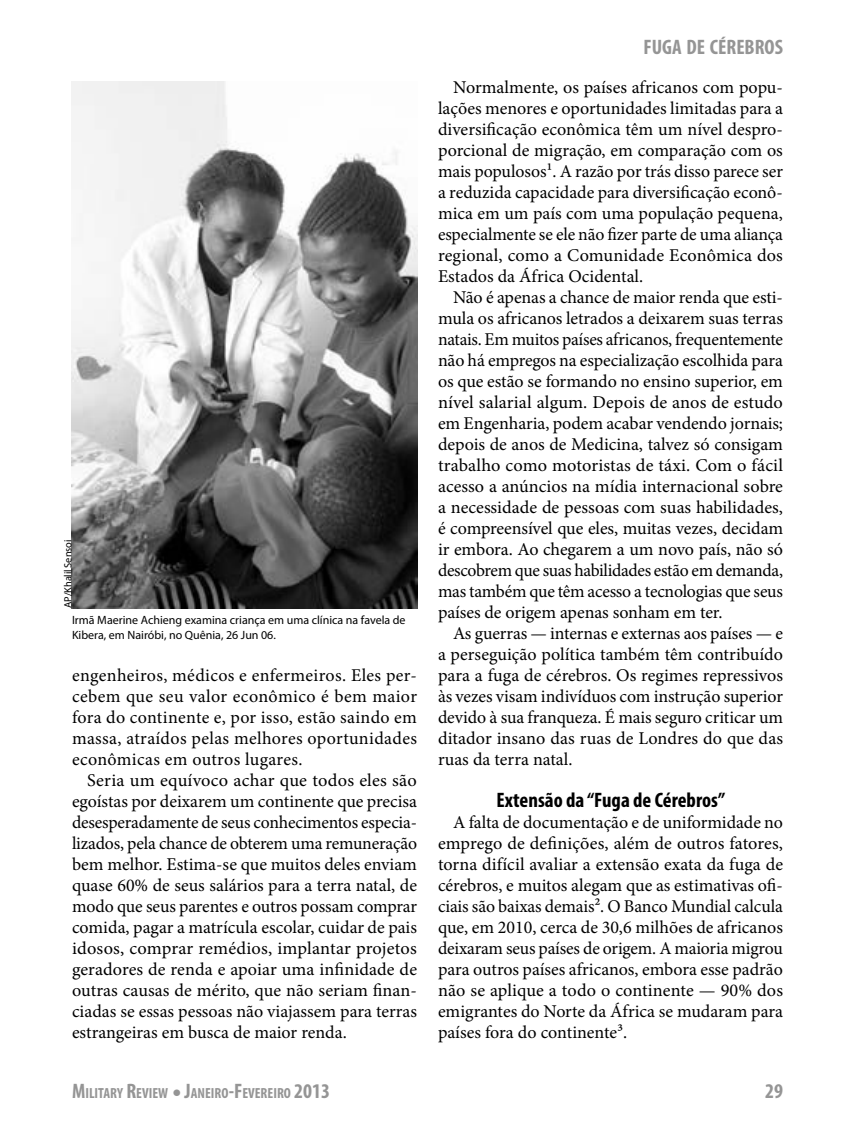
<style>
.page{position:relative;width:864px;height:1134px;background:#fff}
.page>*{position:absolute;margin:0;border:0;box-sizing:border-box;transform-origin:0 0}
.t1{font:700 condensed 21px "Myriad Pro";color:#000}
.t2{font:700 condensed 21px "Myriad Pro";color:#959595}
.t3{font:700 condensed 21px "Myriad Pro";color:#959595}
.t4{font:18px/21px "Minion Pro";color:#000;text-align:justify}
.t5{font:700 condensed 14.7px "Myriad Pro";color:#959595}
.t6{font:12px/15px "Myriad Pro";color:#000}
.t7{font:10.5px "Myriad Pro";letter-spacing:-.005em;color:#000}
.s1{font-size:21px}
.s2{font-weight:400;font-stretch:normal;font-size:31.5px}
</style>
<div class="page">
<img style="left:72px;top:82px;width:345px;height:526px">
<p class="t7" style="left:61px;top:608px;width:70px;rotate:-90deg">AP/Khalil Sensoi</p>
<p class="t6" style="left:72px;top:612px;width:335px">Irmã Maerine Achieng examina criança em uma clínica na favela de<br>Kibera, em Nairóbi, no Quênia, 26 Jun 06.</p>
<p class="t4" style="left:72px;top:665px;width:347px">engenheiros, médicos e enfermeiros. Eles per&shy;cebem que seu valor econômico é bem maior fora do continente e, por isso, estão saindo em massa, atraídos pelas melhores oportunidades econômicas em outros lugares.</p>
<p class="t4" style="left:72px;top:770px;width:347px;text-indent:15px">Seria um equívoco achar que todos eles são egoístas por deixarem um continente que precisa desesperadamente de seus conhecimentos especia&shy;lizados, pela chance de obterem uma remuneração bem melhor. Estima-se que muitos deles enviam quase 60% de seus salários para a terra natal, de modo que seus parentes e outros possam comprar comida, pagar a matrícula escolar, cuidar de pais idosos, comprar remédios, implantar projetos geradores de renda e apoiar uma infinidade de outras causas de mérito, que não seriam finan&shy;ciadas se essas pessoas não viajassem para terras estrangeiras em busca de maior renda.</p>
<p class="t2" style="left:644px;top:34px;width:141px">FUGA DE CÉREBROS</p>
<p class="t4" style="left:438px;top:77px;width:347px;text-indent:15px">Normalmente, os países africanos com popu&shy;lações menores e oportunidades limitadas para a diversificação econômica têm um nível despro&shy;porcional de migração, em comparação com os mais populosos1. A razão por trás disso parece ser a reduzida capacidade para diversificação econô&shy;mica em um país com uma população pequena, especialmente se ele não fizer parte de uma aliança regional, como a Comunidade Econômica dos Estados da África Ocidental.</p>
<p class="t4" style="left:438px;top:287px;width:347px;text-indent:15px">Não é apenas a chance de maior renda que esti&shy;mula os africanos letrados a deixarem suas terras natais. Em muitos países africanos, frequentemente não há empregos na especialização escolhida para os que estão se formando no ensino superior, em nível salarial algum. Depois de anos de estudo em Engenharia, podem acabar vendendo jornais; depois de anos de Medicina, talvez só consigam trabalho como motoristas de táxi. Com o fácil acesso a anúncios na mídia internacional sobre a necessidade de pessoas com suas habilidades, é compreensível que eles, muitas vezes, decidam ir embora. Ao chegarem a um novo país, não só descobrem que suas habilidades estão em demanda, mas também que têm acesso a tecnologias que seus países de origem apenas sonham em ter.</p>
<p class="t4" style="left:438px;top:623px;width:347px;text-indent:15px">As guerras — internas e externas aos países — e a perseguição política também têm contribuído para a fuga de cérebros. Os regimes repressivos às vezes visam indivíduos com instrução superior devido à sua franqueza. É mais seguro criticar um ditador insano das ruas de Londres do que das ruas da terra natal.</p>
<p class="t1" style="left:497px;top:787px;width:230px">Extensão da “Fuga de Cérebros”</p>
<p class="t4" style="left:438px;top:812px;width:347px;text-indent:15px">A falta de documentação e de uniformidade no emprego de definições, além de outros fatores, torna difícil avaliar a extensão exata da fuga de cérebros, e muitos alegam que as estimativas ofi&shy;ciais são baixas demais2. O Banco Mundial calcula que, em 2010, cerca de 30,6 milhões de africanos deixaram seus países de origem. A maioria migrou para outros países africanos, embora esse padrão não se aplique a todo o continente — 90% dos emigrantes do Norte da África se mudaram para países fora do continente3.</p>
<p class="t5" style="left:72px;top:1084px;width:260px"><span class="s1">M</span>ILITARY <span class="s1">R</span>EVIEW <span class="s2">•</span> <span class="s1">J</span>ANEIRO<span class="s1">-F</span>EVEREIRO <span class="s1">2013</span></p>
<p class="t3" style="left:765px;top:1078px;width:19px">29</p>
</div>
